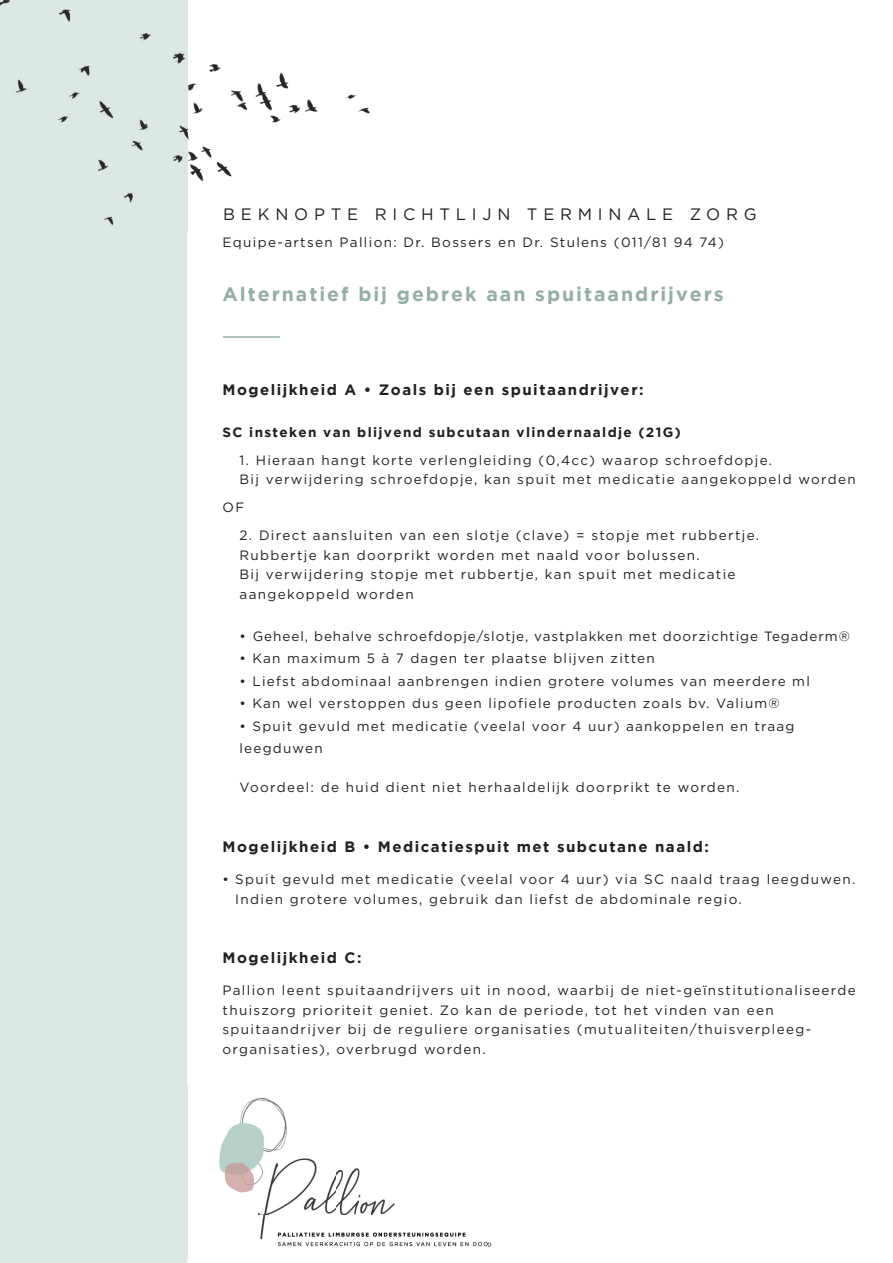
<style>
.page{position:relative;width:893px;height:1263px;background:#fff}
.page>*{position:absolute;margin:0;border:0;box-sizing:border-box;transform-origin:0 0}
.t1{font:700 19.5px "Gotham";letter-spacing:.1em;color:#94aea8}
.t2{font:16.5px "Gotham HTF";letter-spacing:.35em;color:#231f20}
.t3{font:700 15px "Gotham";letter-spacing:.1em;color:#231f20}
.t4{font:13.5px/19.5px "Gotham HTF";letter-spacing:.1em;color:#231f20}
.t5{font:13.5px "Gotham HTF";letter-spacing:.07em;color:#231f20}
.t6{font:700 13.5px "Gotham";letter-spacing:.1em;color:#231f20}
</style>
<div class="page">
<div style="left:0;top:232px;width:187px;height:1031px;background:#dce8e5"></div>
<img style="left:175px;top:1087px;width:317px;height:172px">
<img style="left:187px;top:0;width:183px;height:232px">
<div style="left:0;top:0;width:187px;height:232px;background:#dce8e4"></div>
<hr style="left:223px;top:336px;width:57px;height:2px;background:#94aea8">
<p class="t2" style="left:223px;top:205px;width:535px">BEKNOPTE RICHTLIJN TERMINALE ZORG</p>
<p class="t4" style="left:223px;top:232px;width:503px">Equipe-artsen Pallion: Dr. Bossers en Dr. Stulens (011/81 94 74)</p>
<h1 class="t1" style="left:223px;top:283px;width:502px">Alternatief bij gebrek aan spuitaandrijvers</h1>
<p class="t3" style="left:223px;top:381px;width:422px">Mogelijkheid A • Zoals bij een spuitaandrijver:</p>
<p class="t6" style="left:223px;top:424px;width:460px">SC insteken van blijvend subcutaan vlindernaaldje (21G)</p>
<p class="t4" style="left:240px;top:450px;width:618px">1. Hieraan hangt korte verlengleiding (0,4cc) waarop schroefdopje.<br>Bij verwijdering schroefdopje, kan spuit met medicatie aangekoppeld worden</p>
<p class="t4" style="left:223px;top:497px;width:23px">OF</p>
<p class="t4" style="left:240px;top:525px;width:521px">2. Direct aansluiten van een slotje (clave) = stopje met rubbertje.<br>Rubbertje kan doorprikt worden met naald voor bolussen.<br>Bij verwijdering stopje met rubbertje, kan spuit met medicatie aangekoppeld worden</p>
<p class="t5" style="left:240px;top:628px;width:612px">• Geheel, behalve schroefdopje/slotje, vastplakken met doorzichtige Tegaderm®</p>
<p class="t4" style="left:240px;top:648px;width:417px">• Kan maximum 5 à 7 dagen ter plaatse blijven zitten</p>
<p class="t4" style="left:240px;top:671px;width:572px">• Liefst abdominaal aanbrengen indien grotere volumes van meerdere ml</p>
<p class="t4" style="left:240px;top:693px;width:542px">• Kan wel verstoppen dus geen lipofiele producten zoals bv. Valium®</p>
<p class="t4" style="left:240px;top:714px;width:557px;line-height:22.5px">• Spuit gevuld met medicatie (veelal voor 4 uur) aankoppelen en traag leegduwen</p>
<p class="t4" style="left:240px;top:777px;width:501px">Voordeel: de huid dient niet herhaaldelijk doorprikt te worden.</p>
<p class="t3" style="left:223px;top:838px;width:488px">Mogelijkheid B • Medicatiespuit met subcutane naald:</p>
<p class="t4" style="left:235px;top:869px;width:622px;text-indent:-13px">• Spuit gevuld met medicatie (veelal voor 4 uur) via SC naald traag leegduwen.<br>Indien grotere volumes, gebruik dan liefst de abdominale regio.</p>
<p class="t3" style="left:223px;top:949px;width:140px">Mogelijkheid C:</p>
<p class="t4" style="left:223px;top:980px;width:635px">Pallion leent spuitaandrijvers uit in nood, waarbij de niet-geïnstitutionaliseerde thuiszorg prioriteit geniet. Zo kan de periode, tot het vinden van een spuitaandrijver bij de reguliere organisaties (mutualiteiten/thuisverpleeg&shy;organisaties), overbrugd worden.</p>
</div>
